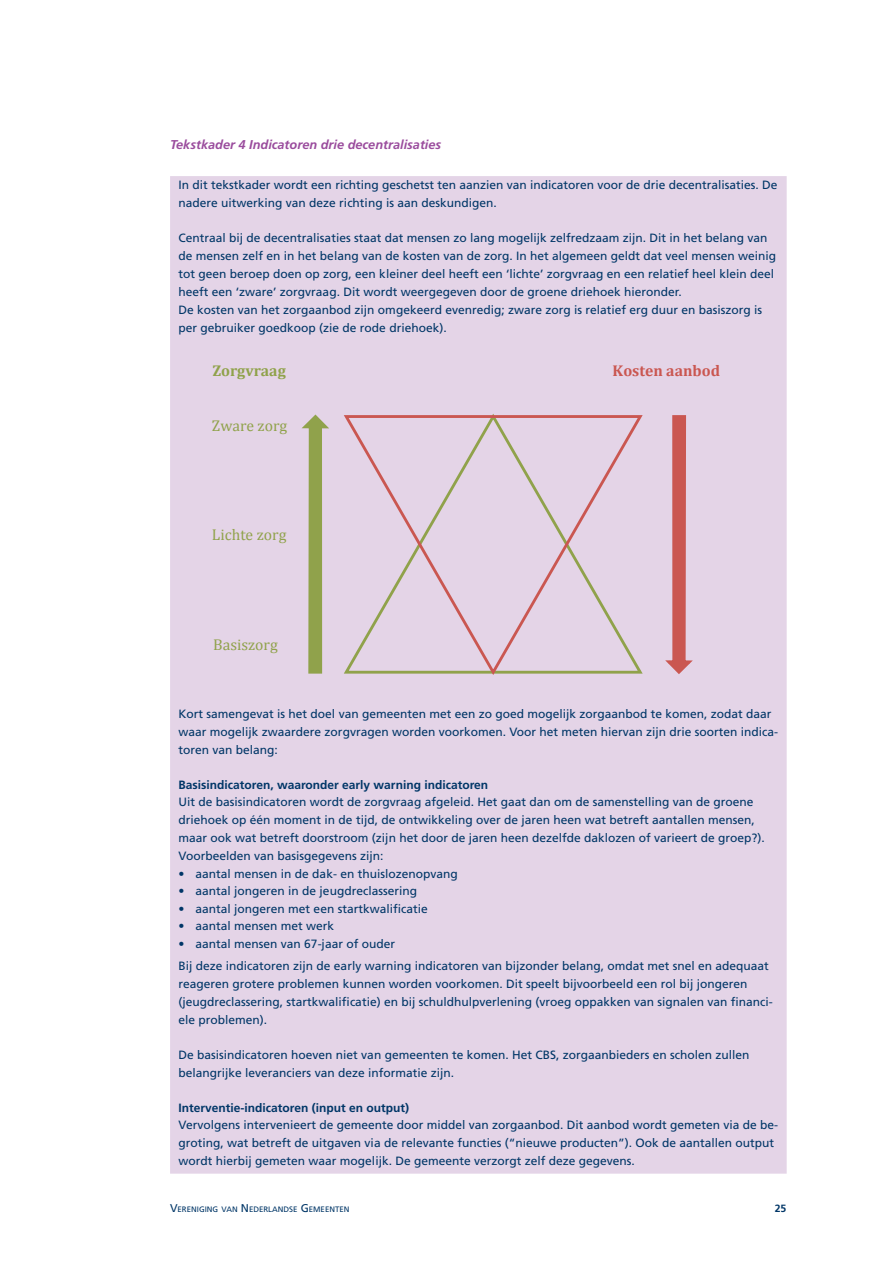
<style>
.page{position:relative;width:893px;height:1263px;background:#fff}
.page>*{position:absolute;margin:0;border:0;box-sizing:border-box;transform-origin:0 0}
.t1{font:15.75px "Cambria";color:#90a24b}
.t2{font:700 15.75px "Cambria";color:#ca5751}
.t3{font:700 15.75px "Cambria";letter-spacing:-.005em;color:#90a24b}
._003_Tussenkop_2___8{font:italic 700 12.75px "Frutiger LT Std";color:#9a4c9d}
._006_Kader_Broodteks{font:12px/18px "Frutiger LT Std";color:#003667}
._006_Kader_Kop___8_p{font:700 12px "Frutiger LT Std";color:#003667}
.t4{font:700 10.5px "Frutiger LT Std";color:#003667}
.t5{font:7.8px "Frutiger LT Std";color:#003667}
.s1{font-size:11.25px}
</style>
<div class="page">
<div style="left:170px;top:176px;width:617px;height:997px;background:#e4d4e7"></div>
<svg style="left:341px;top:414px;width:304px;height:262px;background:#e0cedd"></svg>
<svg style="left:662px;top:414px;width:31px;height:262px;background:#d89ea6"></svg>
<svg style="left:301px;top:412px;width:32px;height:263px;background:#bfbea3"></svg>
<p class="_003_Tussenkop_2___8" style="left:170px;top:137px;width:273px">Tekstkader 4 Indicatoren drie decentralisaties</p>
<p class="_006_Kader_Broodteks" style="left:179px;top:176px;width:600px">In dit tekstkader wordt een richting geschetst ten aanzien van indicatoren voor de drie decentralisaties. De nadere uitwerking van deze richting is aan deskundigen.</p>
<p class="_006_Kader_Broodteks" style="left:179px;top:229px;width:599px">Centraal bij de decentralisaties staat dat mensen zo lang mogelijk zelfredzaam zijn. Dit in het belang van de mensen zelf en in het belang van de kosten van de zorg. In het algemeen geldt dat veel mensen weinig tot geen beroep doen op zorg, een kleiner deel heeft een ‘lichte’ zorgvraag en een relatief heel klein deel heeft een ‘zware’ zorgvraag. Dit wordt weergegeven door de groene driehoek hieronder.</p>
<p class="_006_Kader_Broodteks" style="left:179px;top:301px;width:585px">De kosten van het zorgaanbod zijn omgekeerd evenredig; zware zorg is relatief erg duur en basiszorg is per gebruiker goedkoop (zie de rode driehoek).</p>
<p class="t3" style="left:212px;top:361px;width:75px">Zorgvraag</p>
<p class="t2" style="left:613px;top:361px;width:109px">Kosten aanbod</p>
<p class="t1" style="left:212px;top:416px;width:77px">Zware zorg</p>
<p class="t1" style="left:212px;top:526px;width:76px">Lichte zorg</p>
<p class="t1" style="left:213px;top:636px;width:66px">Basiszorg</p>
<p class="_006_Kader_Broodteks" style="left:179px;top:705px;width:601px">Kort samengevat is het doel van gemeenten met een zo goed mogelijk zorgaanbod te komen, zodat daar waar mogelijk zwaardere zorgvragen worden voorkomen. Voor het meten hiervan zijn drie soorten indica&shy;toren van belang:</p>
<p class="_006_Kader_Kop___8_p" style="left:179px;top:777px;width:311px">Basisindicatoren, waaronder early warning indicatoren</p>
<p class="_006_Kader_Broodteks" style="left:179px;top:793px;width:588px">Uit de basisindicatoren wordt de zorgvraag afgeleid. Het gaat dan om de samenstelling van de groene driehoek op één moment in de tijd, de ontwikkeling over de jaren heen wat betreft aantallen mensen, maar ook wat betreft doorstroom (zijn het door de jaren heen dezelfde daklozen of varieert de groep?).<br>Voorbeelden van basisgegevens zijn:</p>
<p class="_006_Kader_Broodteks" style="left:179px;top:865px;width:281px">• aantal mensen in de dak- en thuislozenopvang</p>
<p class="_006_Kader_Broodteks" style="left:179px;top:882px;width:240px">• aantal jongeren in de jeugdreclassering</p>
<p class="_006_Kader_Broodteks" style="left:179px;top:900px;width:251px">• aantal jongeren met een startkwalificatie</p>
<p class="_006_Kader_Broodteks" style="left:179px;top:917px;width:157px">• aantal mensen met werk</p>
<p class="_006_Kader_Broodteks" style="left:179px;top:935px;width:218px">• aantal mensen van 67-jaar of ouder</p>
<p class="_006_Kader_Broodteks" style="left:179px;top:956px;width:596px">Bij deze indicatoren zijn de early warning indicatoren van bijzonder belang, omdat met snel en adequaat reageren grotere problemen kunnen worden voorkomen. Dit speelt bijvoorbeeld een rol bij jongeren (jeugdreclassering, startkwalificatie) en bij schuldhulpverlening (vroeg oppakken van signalen van financi&shy;ële problemen).</p>
<p class="_006_Kader_Broodteks" style="left:179px;top:1045px;width:572px">De basisindicatoren hoeven niet van gemeenten te komen. Het CBS, zorgaanbieders en scholen zullen belangrijke leveranciers van deze informatie zijn.</p>
<p class="_006_Kader_Kop___8_p" style="left:179px;top:1100px;width:232px">Interventie-indicatoren (input en output)</p>
<p class="_006_Kader_Broodteks" style="left:179px;top:1116px;width:601px">Vervolgens intervenieert de gemeente door middel van zorgaanbod. Dit aanbod wordt gemeten via de be&shy;groting, wat betreft de uitgaven via de relevante functies (“nieuwe producten”). Ook de aantallen output wordt hierbij gemeten waar mogelijk. De gemeente verzorgt zelf deze gegevens.</p>
<p class="t5" style="left:170px;top:1205px;width:181px"><span class="s1">V</span>ERENIGING VAN <span class="s1">N</span> EDERLANDSE <span class="s1">G</span> EMEENTEN</p>
<p class="t4" style="left:775px;top:1202px;width:13px">25</p>
</div>
